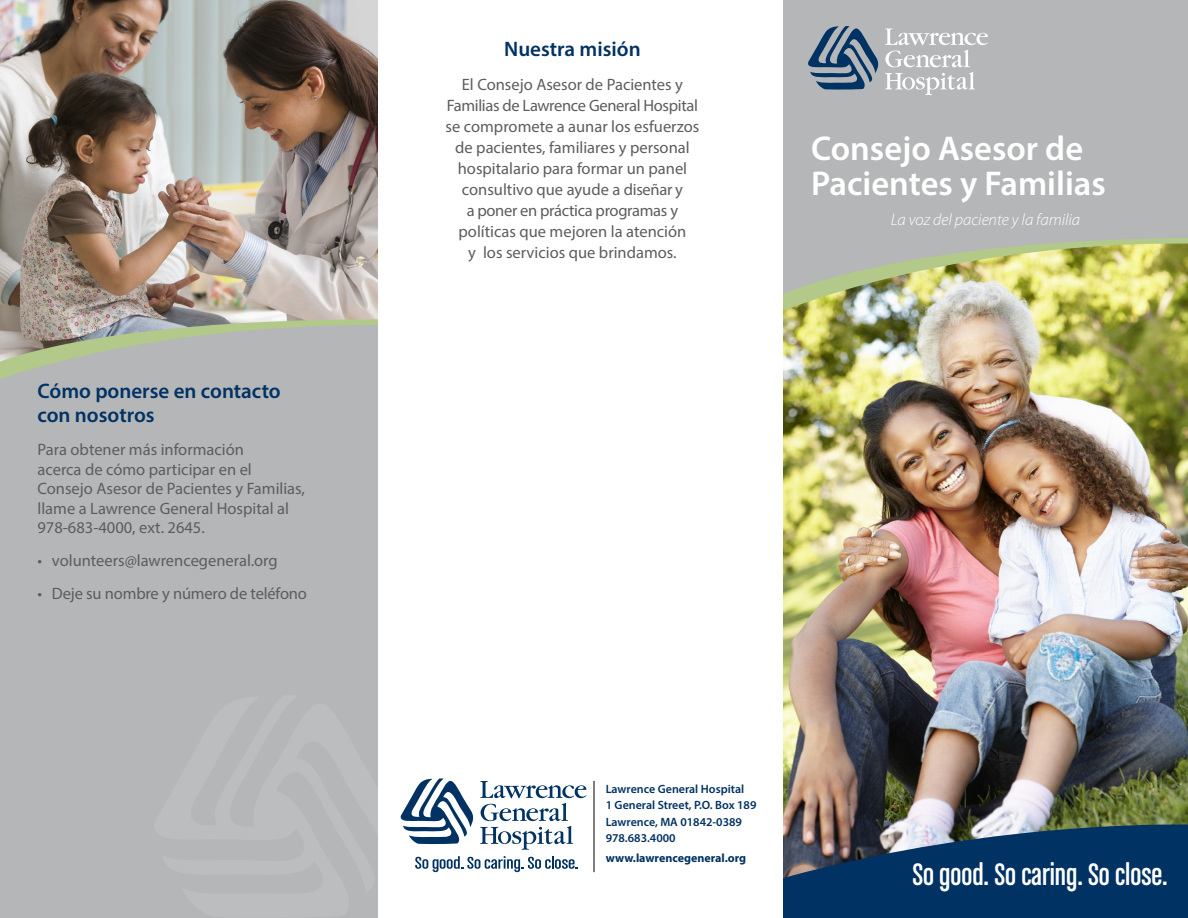
<style>
.page{position:relative;width:1188px;height:918px;background:#fff}
.page>*{position:absolute;margin:0;border:0;box-sizing:border-box;transform-origin:0 0}
.t1{font:600 34.5px/34.5px "Myriad Pro";color:#fff}
.t2{font:33px "Chalet Comprime Cologne Sixty";color:#fff}
.t3{font:600 21px/24px "Myriad Pro";color:#003263}
.t4{font:16.5px/21px "Myriad Pro";color:#5d5d60}
.t5{font:italic 300 16.5px "Myriad Pro";color:#fff}
.t6{font:600 12px/16.5px "Myriad Pro";color:#003263}
.t7{font:700 12px "Myriad Pro";color:#003263}
</style>
<div class="page">
<img style="left:783px;top:311px;width:405px;height:506px">
<div style="left:783px;top:0;width:405px;height:234px;background:#b4b6b8"></div>
<img style="left:783px;top:234px;width:405px;height:77px">
<svg style="left:783px;top:817px;width:405px;height:101px;background:#214569"></svg>
<svg style="left:808px;top:26px;width:71px;height:64px;background:#6a7f95"></svg>
<svg style="left:885px;top:28px;width:103px;height:67px;background:#c3c5c6"></svg>
<div style="left:0;top:0;width:379px;height:918px;background:#b4b6b8"></div>
<img style="left:0;top:0;width:378px;height:319px">
<svg style="left:0;top:319px;width:378px;height:60px"></svg>
<div style="left:378px;top:0;width:405px;height:918px;background:#fff"></div>
<svg style="left:415px;top:856px;width:163px;height:16px"></svg>
<svg style="left:401px;top:778px;width:73px;height:66px"></svg>
<svg style="left:480px;top:781px;width:106px;height:69px"></svg>
<hr style="left:594px;top:781px;width:1px;height:91px;background:#000">
<p class="t3" style="left:38px;top:379px;width:245px">Cómo ponerse en contacto con nosotros</p>
<p class="t4" style="left:38px;top:440px;width:269px;line-height:19.5px">Para obtener más información<br>acerca de cómo participar en el<br>Consejo Asesor de Pacientes y Familias, llame a Lawrence General Hospital al<br>978-683-4000, ext. 2645.</p>
<p class="t4" style="left:38px;top:550px;width:242px">• volunteers@lawrencegeneral.org</p>
<p class="t4" style="left:38px;top:583px;width:271px">• Deje su nombre y número de teléfono</p>
<p class="t3" style="left:504px;top:36px;width:138px">Nuestra misión</p>
<p class="t4" style="left:446px;top:74px;width:255px;text-align:center">El Consejo Asesor de Pacientes y Familias de Lawrence General Hospital se compromete a aunar los esfuerzos de pacientes, familiares y personal hospitalario para formar un panel consultivo que ayude a diseñar y<br>a poner en práctica programas y políticas que mejoren la atención<br>y los servicios que brindamos.</p>
<h1 class="t1" style="left:811px;top:130px;width:296px">Consejo Asesor de<br>Pacientes y Familias</h1>
<p class="t5" style="left:891px;top:210px;width:191px">La voz del paciente y la familia</p>
<p class="t6" style="left:606px;top:780px;width:152px">Lawrence General Hospital<br>1 General Street, P.O. Box 189<br>Lawrence, MA 01842-0389<br>978.683.4000</p>
<p class="t7" style="left:606px;top:850px;width:142px">www.lawrencegeneral.org</p>
<h2 class="t2" style="left:912px;top:856px;width:257px">So good. So caring. So close.</h2>
</div>
